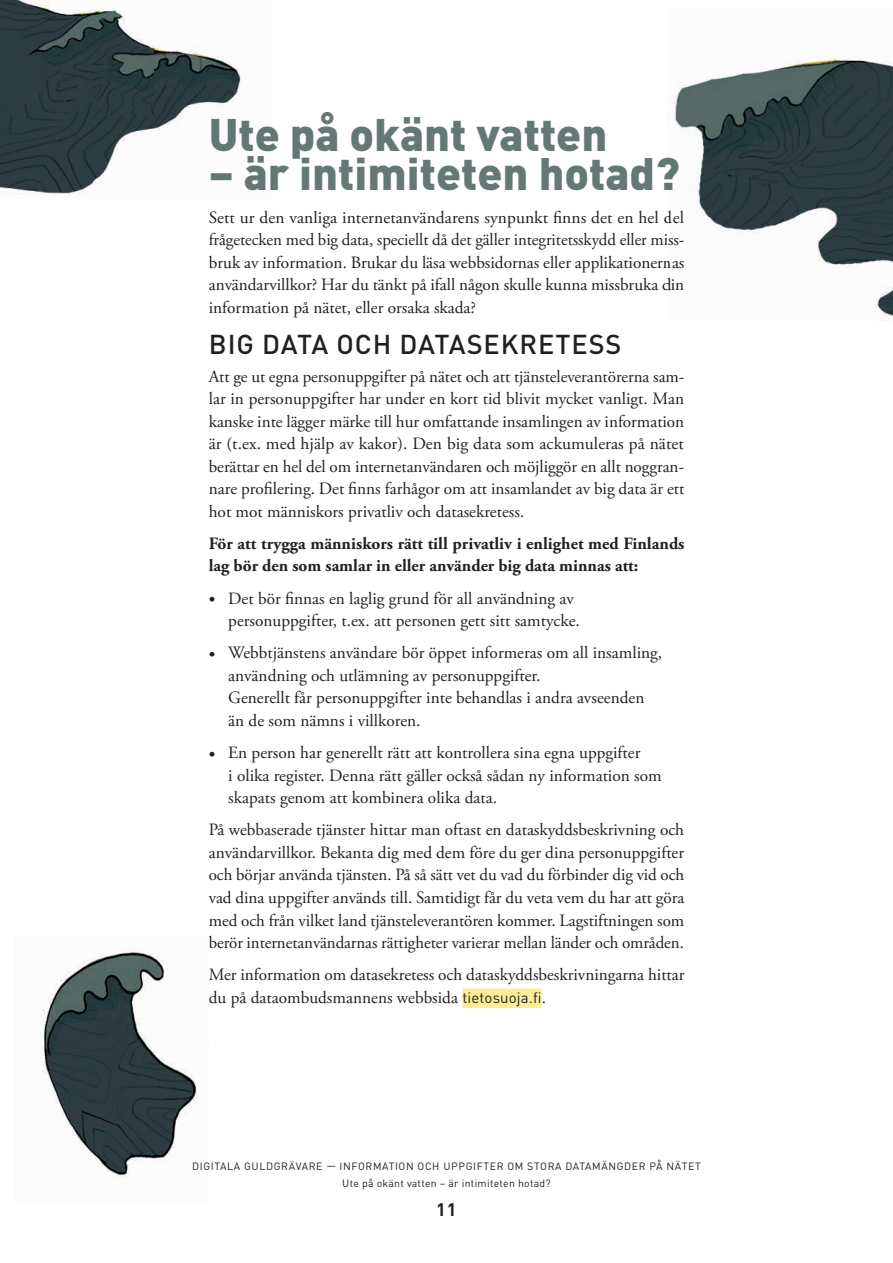
<style>
.page{position:relative;width:893px;height:1263px;background:#fff}
.page>*{position:absolute;margin:0;border:0;box-sizing:border-box;transform-origin:0 0}
.t1{font:900 45px "DIN Pro";color:#647976}
.t2{font:500 27px "DIN Pro";letter-spacing:.035em;color:#231f20}
.t3{font:700 18px "DIN Pro";color:#231f20}
.t4{font:17.25px/22.5px "Adobe Garamond Pro";color:#231f20}
.t5{font:700 17.25px/22.5px "Adobe Garamond Pro";color:#231f20}
.t6{font:10.5px/16.5px "DIN Pro";letter-spacing:.06em;color:#231f20;text-align:center}
.s1{font-family:"DIN Pro";font-size:15px}
</style>
<div class="page">
<div style="left:462px;top:988px;width:80px;height:20px;background:#ffec96"></div>
<img style="left:668px;top:55px;width:225px;height:266px">
<img style="left:0;top:0;width:241px;height:195px">
<img style="left:43px;top:949px;width:155px;height:229px">
<h1 class="t1" style="left:209px;top:105px;width:400px">Ute på okänt vatten</h1>
<h1 class="t1" style="left:209px;top:144px;width:472px">– är intimiteten hotad?</h1>
<p class="t4" style="left:209px;top:207px;width:477px;text-align:justify">Sett ur den vanliga internetanvändarens synpunkt finns det en hel del frågetecken med big data, speciellt då det gäller integritetsskydd eller miss&shy;bruk av information. Brukar du läsa webbsidornas eller applikationernas användarvillkor? Har du tänkt på ifall någon skulle kunna missbruka din information på nätet, eller orsaka skada?</p>
<h2 class="t2" style="left:209px;top:326px;width:89px">BIG DATA</h2>
<h2 class="t2" style="left:337px;top:326px;width:286px">OCH DATASEKRETESS</h2>
<p class="t4" style="left:209px;top:366px;width:477px;text-align:justify">Att ge ut egna personuppgifter på nätet och att tjänsteleverantörerna sam&shy;lar in personuppgifter har under en kort tid blivit mycket vanligt. Man kanske inte lägger märke till hur omfattande insamlingen av information är (t.ex. med hjälp av kakor). Den big data som ackumuleras på nätet berättar en hel del om internetanvändaren och möjliggör en allt noggran&shy;nare profilering. Det finns farhågor om att insamlandet av big data är ett hot mot människors privatliv och datasekretess.</p>
<p class="t5" style="left:209px;top:532px;width:477px">För att trygga människors rätt till privatliv i enlighet med Finlands lag bör den som samlar in eller använder big data minnas att:</p>
<p class="t4" style="left:228px;top:588px;width:353px;text-indent:-19px">• Det bör finnas en laglig grund för all användning av personuppgifter, t.ex. att personen gett sitt samtycke.</p>
<p class="t4" style="left:228px;top:642px;width:435px;text-indent:-19px">• Webbtjänstens användare bör öppet informeras om all insamling, användning och utlämning av personuppgifter.<br>Generellt får personuppgifter inte behandlas i andra avseenden än de som nämns i villkoren.</p>
<p class="t4" style="left:228px;top:742px;width:435px;text-indent:-19px">• En person har generellt rätt att kontrollera sina egna uppgifter<br>i olika register. Denna rätt gäller också sådan ny information som skapats genom att kombinera olika data.</p>
<p class="t4" style="left:209px;top:819px;width:477px;text-align:justify">På webbaserade tjänster hittar man oftast en dataskyddsbeskrivning och användarvillkor. Bekanta dig med dem före du ger dina personuppgifter och börjar använda tjänsten. På så sätt vet du vad du förbinder dig vid och vad dina uppgifter används till. Samtidigt får du veta vem du har att göra med och från vilket land tjänsteleverantören kommer. Lagstiftningen som berör internetanvändarnas rättigheter varierar mellan länder och områden.</p>
<p class="t4" style="left:209px;top:964px;width:477px">Mer information om datasekretess och dataskyddsbeskrivningarna hittar du på dataombudsmannens webbsida <span class="s1">TIETOSUOJA.FI</span>.</p>
<p class="t6" style="left:192px;top:1158px;width:510px">DIGITALA GULDGRÄVARE — INFORMATION OCH UPPGIFTER OM STORA DATAMÄNGD ER PÅ NÄTET<br>UTE PÅ OKÄNT VATTEN – ÄR INTIMITETEN HOTAD?</p>
<p class="t3" style="left:436px;top:1197px;width:22px">11</p>
</div>
